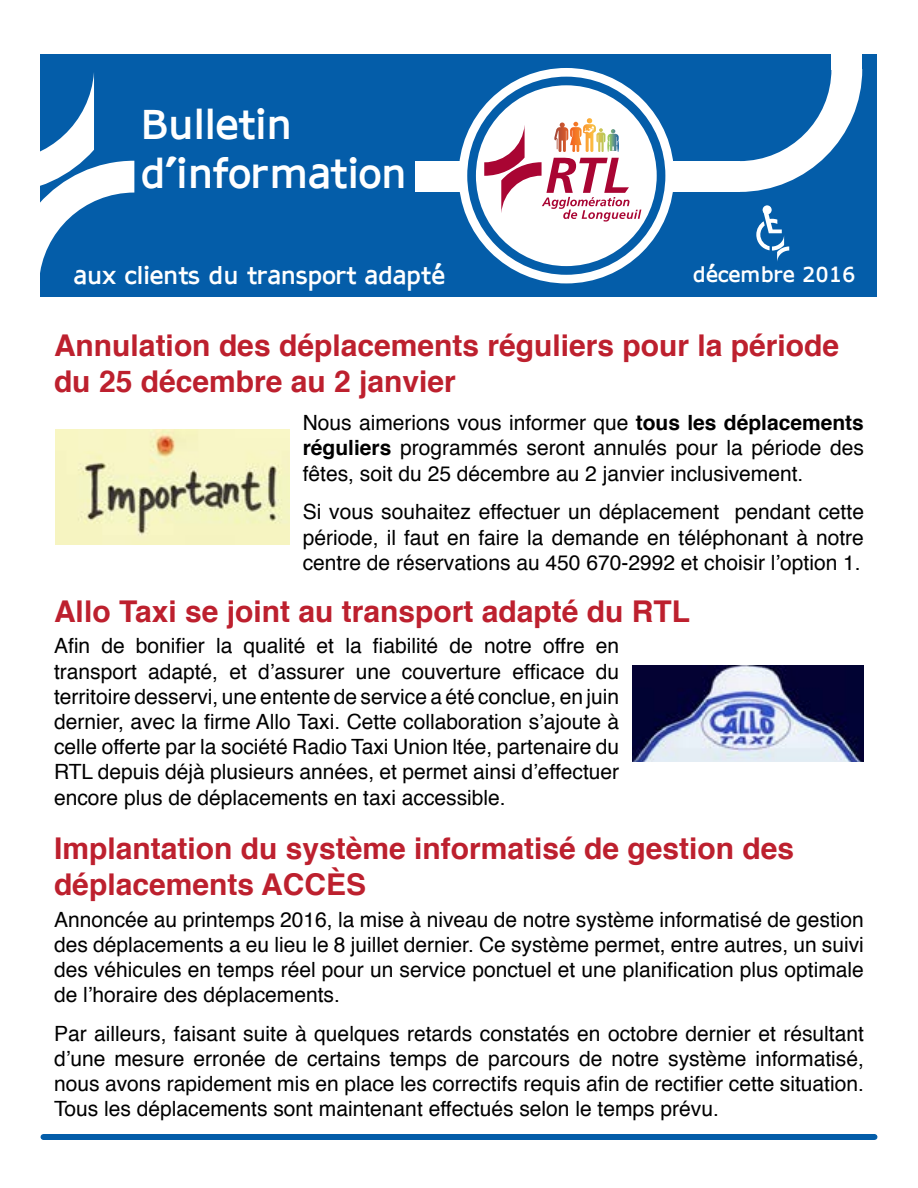
<style>
.page{position:relative;width:918px;height:1188px;background:#fff}
.page>*{position:absolute;margin:0;border:0;box-sizing:border-box;transform-origin:0 0}
.Image{font:55.2px "Gotham Rounded";color:#fff}
.Image-2{font:700 40.5px/48.6px "AP Hont";color:#fff}
.titre{font:700 30px/36px "Helvetica";color:#bd202e}
.Image-3{font:700 24px "AP Hont";color:#fff}
.texte_courant{font:21px/25.2px "Helvetica";color:#000;text-align:justify}
.Image-4{font:700 21px "AP Hont";color:#fff}
.s1{font-weight:700}
</style>
<div class="page">
<div style="left:40px;top:54px;width:838px;height:243px;background:#045da9"></div>
<div style="left:831px;top:54px;width:31px;height:16px;background:#fff"></div>
<div style="left:415px;top:161px;width:48px;height:31px;background:#fff"></div>
<div style="left:669px;top:161px;width:71px;height:31px;background:#fff"></div>
<svg style="left:740px;top:70px;width:122px;height:122px"></svg>
<svg style="left:459px;top:68px;width:214px;height:215px"></svg>
<div style="left:763px;top:205px;width:9px;height:9px;background:#fff;border-radius:50%"></div>
<svg style="left:756px;top:211px;width:33px;height:50px"></svg>
<svg style="left:484px;top:118px;width:157px;height:104px;background:#e8c5ca"></svg>
<svg style="left:40px;top:73px;width:94px;height:200px"></svg>
<img style="left:56px;top:429px;width:233px;height:115px">
<img style="left:633px;top:665px;width:231px;height:96px">
<div style="left:44px;top:1134px;width:830px;height:6px;background:#045da9"></div>
<p class="Image-2" style="left:140px;top:99px;width:268px">Bulletin d’information</p>
<p class="Image" style="left:148px;top:134px;width:207px">Bulletin</p>
<p class="Image-3" style="left:74px;top:259px;width:373px">aux clients du transport adapté</p>
<p class="Image-4" style="left:693px;top:260px;width:164px">décembre 2016</p>
<h1 class="titre" style="left:54px;top:327px;width:787px">Annulation des déplacements réguliers pour la période du 25 décembre au 2 janvier</h1>
<p class="texte_courant" style="left:303px;top:411px;width:563px">Nous aimerions vous informer que <span class="s1">tous les déplacements réguliers</span> programmés seront annulés pour la période des fêtes, soit du 25 décembre au 2 janvier inclusivement.</p>
<p class="texte_courant" style="left:303px;top:500px;width:563px">Si vous souhaitez effectuer un déplacement pendant cette période, il faut en faire la demande en téléphonant à notre centre de réservations au 450 670-2992 et choisir l’option 1.</p>
<h1 class="titre" style="left:54px;top:593px;width:638px">Allo Taxi se joint au transport adapté du RTL</h1>
<p class="texte_courant" style="left:54px;top:634px;width:567px">Afin de bonifier la qualité et la fiabilité de notre offre en transport adapté, et d’assurer une couverture efficace du territoire desservi, une entente de service a été conclue, en juin dernier, avec la firme Allo Taxi. Cette collaboration s’ajoute à celle offerte par la société Radio Taxi Union ltée, partenaire du RTL depuis déjà plusieurs années, et permet ainsi d’effectuer encore plus de déplacements en taxi accessible.</p>
<h1 class="titre" style="left:54px;top:830px;width:742px">Implantation du système informatisé de gestion des déplacements ACCÈS</h1>
<p class="texte_courant" style="left:54px;top:907px;width:811px">Annoncée au printemps 2016, la mise à niveau de notre système informatisé de gestion des déplacements a eu lieu le 8 juillet dernier. Ce système permet, entre autres, un suivi des véhicules en temps réel pour un service ponctuel et une planification plus optimale de l’horaire des déplacements.</p>
<p class="texte_courant" style="left:54px;top:1021px;width:811px">Par ailleurs, faisant suite à quelques retards constatés en octobre dernier et résultant d’une mesure erronée de certains temps de parcours de notre système informatisé, nous avons rapidement mis en place les correctifs requis afin de rectifier cette situation.<br>Tous les déplacements sont maintenant effectués selon le temps prévu.</p>
</div>
